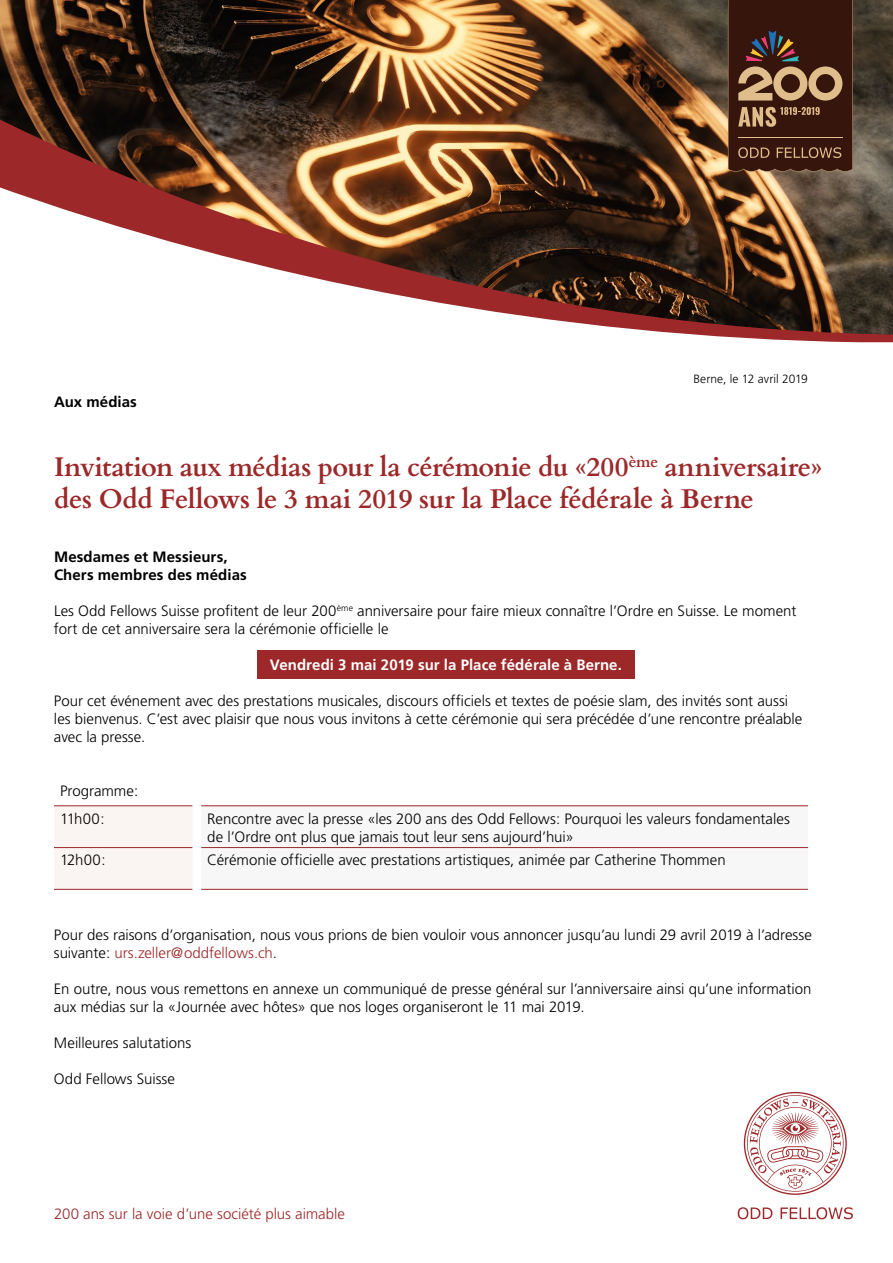
<style>
.page{position:relative;width:893px;height:1263px;background:#fff}
.page>*{position:absolute;margin:0;border:0;box-sizing:border-box;transform-origin:0 0}
.t1{font:700 27px/32.4px "Cardo";letter-spacing:-.02em;color:#9c2829}
.t2{font:300 15px/18px "Frutiger";color:#000}
.t3{font:700 15px/18px "Frutiger";letter-spacing:.01em;color:#000}
.t4{font:700 15px "Frutiger";letter-spacing:.005em;color:#fff}
.t5{font:300 15px "Frutiger";letter-spacing:-.005em;color:#9c2829}
.t6{font:300 12px "Frutiger";letter-spacing:.005em;color:#000}
.s1{color:#9c2829}
</style>
<div class="page">
<img style="left:0;top:0;width:893px;height:113px">
<svg style="left:0;top:113px;width:893px;height:229px"></svg>
<svg style="left:728px;top:0;width:125px;height:172px"></svg>
<div style="left:258px;top:651px;width:377px;height:28px;background:#9c2829"></div>
<div style="left:54px;top:806px;width:138px;height:83px;background:#faf4f2"></div>
<svg style="left:201px;top:806px;width:607px;height:83px"></svg>
<hr style="left:54px;top:805px;width:138px;height:1px;background:#9c2829">
<hr style="left:201px;top:805px;width:607px;height:1px;background:#9c2829">
<hr style="left:54px;top:847px;width:138px;height:1px;background:#9c2829">
<hr style="left:201px;top:847px;width:607px;height:1px;background:#9c2829">
<hr style="left:54px;top:889px;width:138px;height:1px;background:#9c2829">
<hr style="left:201px;top:889px;width:607px;height:1px;background:#9c2829">
<svg style="left:744px;top:1092px;width:103px;height:103px"></svg>
<svg style="left:738px;top:1207px;width:34px;height:12px"></svg>
<svg style="left:781px;top:1207px;width:72px;height:12px"></svg>
<p class="t3" style="left:54px;top:393px;width:84px">Aux médias</p>
<p class="t6" style="left:693px;top:372px;width:116px">Berne, le 12 avril 2019</p>
<h1 class="t1" style="left:54px;top:448px;width:770px">Invitation aux médias pour la cérémonie du «200<sup>ème</sup> anniversaire» des Odd Fellows le 3 mai 2019 sur la Place fédérale à Berne</h1>
<p class="t3" style="left:54px;top:548px;width:194px">Mesdames et Messieurs,<br>Chers membres des médias</p>
<p class="t2" style="left:54px;top:602px;width:744px">Les Odd Fellows Suisse profitent de leur 200<sup>ème</sup> anniversaire pour faire mieux connaître l’Ordre en Suisse. Le moment fort de cet anniversaire sera la cérémonie officielle le</p>
<p class="t4" style="left:270px;top:656px;width:354px">Vendredi 3 mai 2019 sur la Place fédérale à Berne.</p>
<p class="t2" style="left:54px;top:692px;width:750px">Pour cet événement avec des prestations musicales, discours officiels et textes de poésie slam, des invités sont aussi les bienvenus. C’est avec plaisir que nous vous invitons à cette cérémonie qui sera précédée d’une rencontre préalable avec la presse.</p>
<p class="t2" style="left:60px;top:777px;width:80px;line-height:27.6px">Programme:<br>11h00:</p>
<p class="t2" style="left:207px;top:809px;width:584px">Rencontre avec la presse «les 200 ans des Odd Fellows: Pourquoi les valeurs fondamentales de l’Ordre ont plus que jamais tout leur sens aujourd’hui»</p>
<p class="t2" style="left:60px;top:851px;width:47px">12h00:</p>
<p class="t2" style="left:207px;top:851px;width:520px">Cérémonie officielle avec prestations artistiques, animée par Catherine Thommen</p>
<p class="t2" style="left:54px;top:926px;width:759px">Pour des raisons d’organisation, nous vous prions de bien vouloir vous annoncer jusqu’au lundi 29 avril 2019 à l’adresse suivante: <span class="s1">urs.zeller@oddfellows.ch</span>.</p>
<p class="t2" style="left:54px;top:980px;width:759px">En outre, nous vous remettons en annexe un communiqué de presse général sur l’anniversaire ainsi qu’une information aux médias sur la «Journée avec hôtes» que nos loges organiseront le 11 mai 2019.</p>
<p class="t2" style="left:54px;top:1034px;width:139px">Meilleures salutations</p>
<p class="t2" style="left:54px;top:1070px;width:123px">Odd Fellows Suisse</p>
<p class="t5" style="left:54px;top:1205px;width:292px">200 ans sur la voie d’une société plus aimable</p>
</div>
